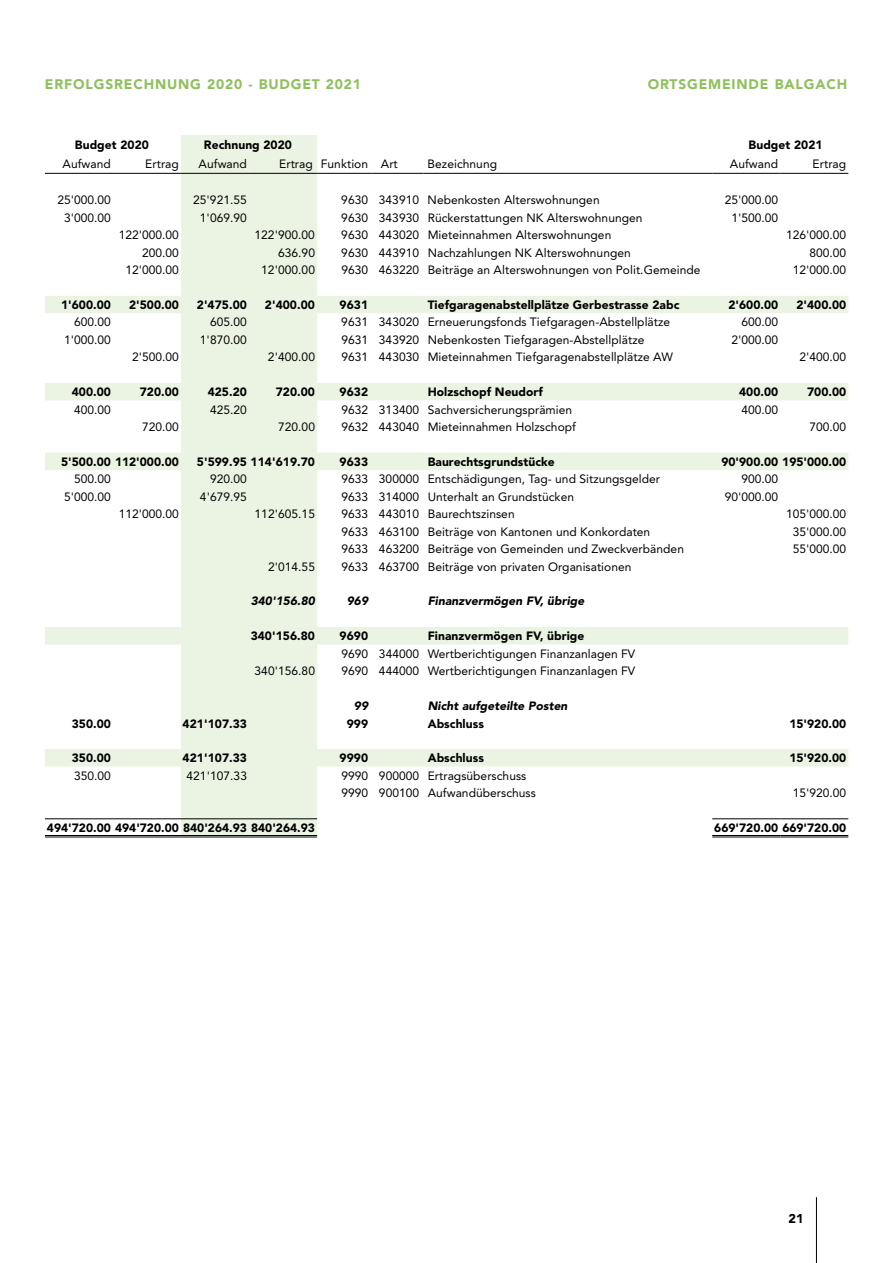
<style>
.page{position:relative;width:893px;height:1263px;background:#fff}
.page>*{position:absolute;margin:0;border:0;box-sizing:border-box;transform-origin:0 0}
.t1{font:900 13.8px "Avenir LT Std";letter-spacing:.06em;color:#90c05e}
.t2{font:900 12.75px "Avenir LT Std";color:#000}
.t3{font:12px/17.4px "Avenir LT Std";letter-spacing:.005em;color:#000}
.t4{font:900 12px "Avenir LT Std";letter-spacing:.005em;color:#000}
.t5{font:italic 900 12px "Avenir LT Std";letter-spacing:.005em;color:#000}
</style>
<div class="page">
<hr style="left:816px;top:1197px;width:1px;height:66px;background:#000">
<svg style="left:45px;top:135px;width:803px;height:684px"></svg>
<div style="left:181px;top:819px;width:136px;height:16px;background:#ebf3e2"></div>
<hr style="left:45px;top:173px;width:68px;height:1px;background:#000">
<hr style="left:113px;top:173px;width:68px;height:1px;background:#000">
<hr style="left:317px;top:173px;width:55px;height:1px;background:#000">
<hr style="left:372px;top:173px;width:51px;height:1px;background:#000">
<hr style="left:423px;top:173px;width:289px;height:1px;background:#000">
<hr style="left:45px;top:818px;width:68px;height:1px;background:#000">
<hr style="left:113px;top:818px;width:68px;height:1px;background:#000">
<hr style="left:181px;top:818px;width:68px;height:1px;background:#000">
<hr style="left:249px;top:818px;width:68px;height:1px;background:#000">
<hr style="left:712px;top:818px;width:68px;height:1px;background:#000">
<hr style="left:780px;top:818px;width:68px;height:1px;background:#000">
<hr style="left:45px;top:835px;width:68px;height:1px;background:#000">
<hr style="left:45px;top:837px;width:68px;height:1px;background:#000">
<hr style="left:113px;top:835px;width:68px;height:1px;background:#000">
<hr style="left:113px;top:837px;width:68px;height:1px;background:#000">
<hr style="left:181px;top:835px;width:68px;height:1px;background:#000">
<hr style="left:181px;top:837px;width:68px;height:1px;background:#000">
<hr style="left:249px;top:835px;width:68px;height:1px;background:#000">
<hr style="left:249px;top:837px;width:68px;height:1px;background:#000">
<hr style="left:712px;top:835px;width:68px;height:1px;background:#000">
<hr style="left:712px;top:837px;width:68px;height:1px;background:#000">
<hr style="left:780px;top:835px;width:68px;height:1px;background:#000">
<hr style="left:780px;top:837px;width:68px;height:1px;background:#000">
<hr style="left:181px;top:173px;width:68px;height:1px;background:#000">
<hr style="left:249px;top:173px;width:68px;height:1px;background:#000">
<hr style="left:712px;top:173px;width:68px;height:1px;background:#000">
<hr style="left:780px;top:173px;width:68px;height:1px;background:#000">
<p class="t1" style="left:45px;top:76px;width:318px">ERFOLGSRECHNUNG 2020 - BUDGET 2021</p>
<p class="t1" style="left:648px;top:76px;width:201px">ORTSGEMEINDE BALGACH</p>
<p class="t4" style="left:75px;top:138px;width:76px">Budget 2020</p>
<p class="t4" style="left:204px;top:138px;width:90px">Rechnung 2020</p>
<p class="t4" style="left:749px;top:138px;width:76px">Budget 2021</p>
<p class="t3" style="left:63px;top:156px;width:50px">Aufwand</p>
<p class="t3" style="left:145px;top:156px;width:35px">Ertrag</p>
<p class="t3" style="left:199px;top:156px;width:50px">Aufwand</p>
<p class="t3" style="left:279px;top:156px;width:120px">Ertrag Funktion Art</p>
<p class="t3" style="left:428px;top:156px;width:71px">Bezeichnung</p>
<p class="t3" style="left:730px;top:156px;width:50px">Aufwand</p>
<p class="t3" style="left:813px;top:156px;width:35px">Ertrag</p>
<p class="t3" style="left:57px;top:192px;width:55px">25'000.00</p>
<p class="t3" style="left:193px;top:192px;width:55px">25'921.55</p>
<p class="t3" style="left:341px;top:192px;width:260px">9630 343910 Nebenkosten Alterswohnungen</p>
<p class="t3" style="left:725px;top:192px;width:55px">25'000.00</p>
<p class="t3" style="left:64px;top:209px;width:48px">3'000.00</p>
<p class="t3" style="left:200px;top:209px;width:49px">1'069.90</p>
<p class="t3" style="left:341px;top:209px;width:303px">9630 343930 Rückerstattungen NK Alterswohnungen</p>
<p class="t3" style="left:731px;top:209px;width:48px">1'500.00</p>
<p class="t3" style="left:119px;top:226px;width:62px">122'000.00</p>
<p class="t3" style="left:254px;top:226px;width:62px">122'900.00</p>
<p class="t3" style="left:341px;top:226px;width:272px">9630 443020 Mieteinnahmen Alterswohnungen</p>
<p class="t3" style="left:786px;top:226px;width:62px">126'000.00</p>
<p class="t3" style="left:142px;top:244px;width:38px">200.00</p>
<p class="t3" style="left:278px;top:244px;width:38px">636.90</p>
<p class="t3" style="left:341px;top:244px;width:291px">9630 443910 Nachzahlungen NK Alterswohnungen</p>
<p class="t3" style="left:809px;top:244px;width:38px">800.00</p>
<p class="t3" style="left:126px;top:261px;width:55px">12'000.00</p>
<p class="t3" style="left:261px;top:261px;width:55px">12'000.00</p>
<p class="t3" style="left:341px;top:261px;width:361px">9630 463220 Beiträge an Alterswohnungen von Polit.Gemeinde</p>
<p class="t3" style="left:793px;top:261px;width:55px">12'000.00</p>
<p class="t4" style="left:61px;top:298px;width:51px">1'600.00</p>
<p class="t4" style="left:129px;top:298px;width:51px">2'500.00</p>
<p class="t4" style="left:197px;top:298px;width:52px">2'475.00</p>
<p class="t4" style="left:265px;top:298px;width:52px">2'400.00</p>
<p class="t4" style="left:340px;top:298px;width:30px">9631</p>
<p class="t4" style="left:428px;top:298px;width:253px">Tiefgaragenabstellplätze Gerbestrasse 2abc</p>
<p class="t4" style="left:728px;top:298px;width:51px">2'600.00</p>
<p class="t4" style="left:796px;top:298px;width:51px">2'400.00</p>
<p class="t3" style="left:74px;top:314px;width:38px">600.00</p>
<p class="t3" style="left:210px;top:314px;width:38px">605.00</p>
<p class="t3" style="left:341px;top:314px;width:330px">9631 343020 Erneuerungsfonds Tiefgaragen-Abstellplätze</p>
<p class="t3" style="left:741px;top:314px;width:38px">600.00</p>
<p class="t3" style="left:64px;top:331px;width:48px">1'000.00</p>
<p class="t3" style="left:200px;top:331px;width:49px">1'870.00</p>
<p class="t3" style="left:341px;top:331px;width:305px">9631 343920 Nebenkosten Tiefgaragen-Abstellplätze</p>
<p class="t3" style="left:731px;top:331px;width:48px">2'000.00</p>
<p class="t3" style="left:132px;top:349px;width:48px">2'500.00</p>
<p class="t3" style="left:268px;top:349px;width:49px">2'400.00</p>
<p class="t3" style="left:341px;top:349px;width:333px">9631 443030 Mieteinnahmen Tiefgaragenabstellplätze AW</p>
<p class="t3" style="left:799px;top:349px;width:48px">2'400.00</p>
<p class="t4" style="left:72px;top:385px;width:41px">400.00</p>
<p class="t4" style="left:140px;top:385px;width:41px">720.00</p>
<p class="t4" style="left:208px;top:385px;width:41px">425.20</p>
<p class="t4" style="left:276px;top:385px;width:41px">720.00</p>
<p class="t4" style="left:340px;top:385px;width:30px">9632</p>
<p class="t4" style="left:428px;top:385px;width:117px">Holzschopf Neudorf</p>
<p class="t4" style="left:739px;top:385px;width:41px">400.00</p>
<p class="t4" style="left:807px;top:385px;width:41px">700.00</p>
<p class="t3" style="left:74px;top:401px;width:38px">400.00</p>
<p class="t3" style="left:210px;top:401px;width:38px">425.20</p>
<p class="t3" style="left:341px;top:401px;width:232px">9632 313400 Sachversicherungsprämien</p>
<p class="t3" style="left:741px;top:401px;width:38px">400.00</p>
<p class="t3" style="left:142px;top:418px;width:38px">720.00</p>
<p class="t3" style="left:278px;top:418px;width:38px">720.00</p>
<p class="t3" style="left:341px;top:418px;width:236px">9632 443040 Mieteinnahmen Holzschopf</p>
<p class="t3" style="left:809px;top:418px;width:38px">700.00</p>
<p class="t4" style="left:61px;top:454px;width:119px">5'500.00 112'000.00</p>
<p class="t4" style="left:197px;top:454px;width:120px">5'599.95 114'619.70</p>
<p class="t4" style="left:340px;top:454px;width:30px">9633</p>
<p class="t4" style="left:428px;top:454px;width:129px">Baurechtsgrundstücke</p>
<p class="t4" style="left:721px;top:454px;width:126px">90'900.00 195'000.00</p>
<p class="t3" style="left:74px;top:471px;width:38px">500.00</p>
<p class="t3" style="left:210px;top:471px;width:38px">920.00</p>
<p class="t3" style="left:341px;top:471px;width:320px">9633 300000 Entschädigungen, Tag- und Sitzungsgelder</p>
<p class="t3" style="left:741px;top:471px;width:38px">900.00</p>
<p class="t3" style="left:64px;top:488px;width:48px">5'000.00</p>
<p class="t3" style="left:200px;top:488px;width:49px">4'679.95</p>
<p class="t3" style="left:341px;top:488px;width:234px">9633 314000 Unterhalt an Grundstücken</p>
<p class="t3" style="left:725px;top:488px;width:55px">90'000.00</p>
<p class="t3" style="left:119px;top:505px;width:62px">112'000.00</p>
<p class="t3" style="left:255px;top:505px;width:62px">112'605.15</p>
<p class="t3" style="left:341px;top:505px;width:175px">9633 443010 Baurechtszinsen</p>
<p class="t3" style="left:786px;top:505px;width:62px">105'000.00</p>
<p class="t3" style="left:341px;top:523px;width:310px">9633 463100 Beiträge von Kantonen und Konkordaten</p>
<p class="t3" style="left:793px;top:523px;width:55px">35'000.00</p>
<p class="t3" style="left:341px;top:540px;width:344px">9633 463200 Beiträge von Gemeinden und Zweckverbänden</p>
<p class="t3" style="left:793px;top:540px;width:55px">55'000.00</p>
<p class="t3" style="left:268px;top:558px;width:49px">2'014.55</p>
<p class="t3" style="left:341px;top:558px;width:292px">9633 463700 Beiträge von privaten Organisationen</p>
<p class="t5" style="left:251px;top:594px;width:66px">340'156.80</p>
<p class="t5" style="left:347px;top:594px;width:23px">969</p>
<p class="t5" style="left:428px;top:594px;width:158px">Finanzvermögen FV, übrige</p>
<p class="t4" style="left:251px;top:629px;width:66px">340'156.80</p>
<p class="t4" style="left:340px;top:629px;width:30px">9690</p>
<p class="t4" style="left:428px;top:629px;width:158px">Finanzvermögen FV, übrige</p>
<p class="t3" style="left:341px;top:645px;width:295px">9690 344000 Wertberichtigungen Finanzanlagen FV</p>
<p class="t3" style="left:255px;top:662px;width:62px">340'156.80</p>
<p class="t3" style="left:341px;top:662px;width:295px">9690 444000 Wertberichtigungen Finanzanlagen FV</p>
<p class="t5" style="left:354px;top:699px;width:16px">99</p>
<p class="t5" style="left:428px;top:699px;width:141px">Nicht aufgeteilte Posten</p>
<p class="t4" style="left:72px;top:716px;width:41px">350.00</p>
<p class="t4" style="left:183px;top:716px;width:66px">421'107.33</p>
<p class="t4" style="left:347px;top:716px;width:23px">999</p>
<p class="t4" style="left:428px;top:716px;width:58px">Abschluss</p>
<p class="t4" style="left:789px;top:716px;width:58px">15'920.00</p>
<p class="t4" style="left:72px;top:751px;width:41px">350.00</p>
<p class="t4" style="left:183px;top:751px;width:66px">421'107.33</p>
<p class="t4" style="left:340px;top:751px;width:30px">9990</p>
<p class="t4" style="left:428px;top:751px;width:58px">Abschluss</p>
<p class="t4" style="left:789px;top:751px;width:58px">15'920.00</p>
<p class="t3" style="left:74px;top:767px;width:38px">350.00</p>
<p class="t3" style="left:187px;top:767px;width:62px">421'107.33</p>
<p class="t3" style="left:341px;top:767px;width:196px">9990 900000 Ertragsüberschuss<br>9990 900100 Aufwandüberschuss</p>
<p class="t3" style="left:793px;top:784px;width:55px">15'920.00</p>
<p class="t4" style="left:47px;top:821px;width:270px">494'720.00 494'720.00 840'264.93 840'264.93</p>
<p class="t4" style="left:714px;top:821px;width:133px">669'720.00 669'720.00</p>
<p class="t2" style="left:788px;top:1211px;width:17px">21</p>
</div>
